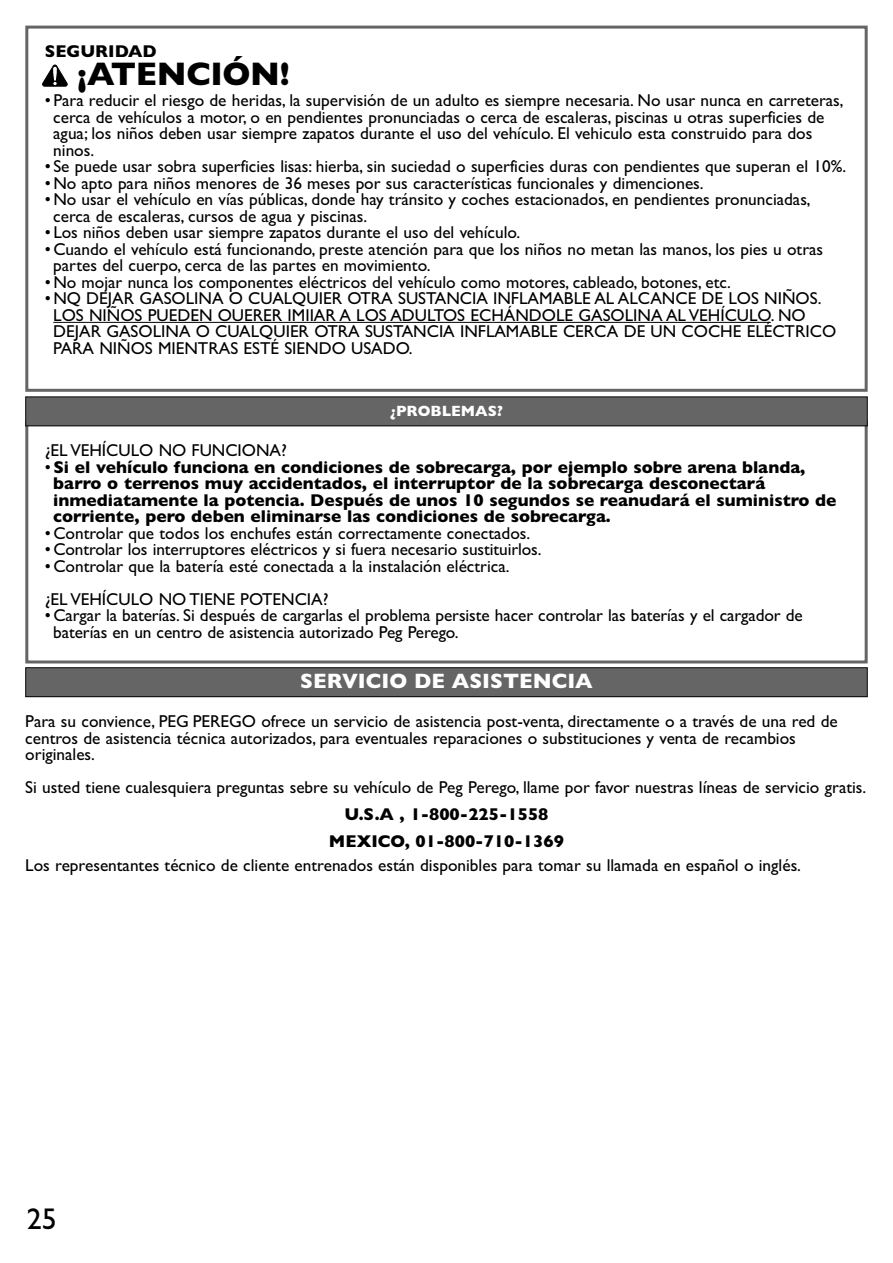
<style>
.page{position:relative;width:893px;height:1263px;background:#fff}
.page>*{position:absolute;margin:0;border:0;box-sizing:border-box;transform-origin:0 0}
.t1{font:700 33px "Gill Sans";letter-spacing:-.01em;color:#000}
.t2{font:30px "Gill Sans";color:#000}
.t3{font:700 21px "Gill Sans";color:#fff}
.t4{font:17.25px/16.5px "Gill Sans";color:#000}
.t5{font:700 17.25px/16.5px "Gill Sans";color:#000}
.t6{font:700 15px "Gill Sans";color:#fff}
.s1{font-weight:400}
</style>
<div class="page">
<div style="left:25px;top:421px;width:842px;height:242px;border:3px solid #656565"></div>
<div style="left:26px;top:397px;width:840px;height:29px;background:#656565"></div>
<div style="left:25px;top:396px;width:842px;height:30px;border:1px solid #000"></div>
<div style="left:26px;top:668px;width:840px;height:28px;background:#656565"></div>
<div style="left:25px;top:667px;width:842px;height:30px;border:1px solid #000"></div>
<div style="left:25px;top:26px;width:842px;height:366px;border:3px solid #656565"></div>
<hr style="left:53px;top:322px;width:717px;height:1px;background:#000">
<svg style="left:42px;top:65px;width:26px;height:22px"></svg>
<p class="t5" style="left:45px;top:45px;width:113px">SEGURIDAD</p>
<h1 class="t1" style="left:77px;top:63px;width:214px">¡ATENCIÓN!</h1>
<p class="t4" style="left:53px;top:94px;width:792px;text-indent:-8px">• Para reducir el riesgo de heridas, la supervisión de un adulto es siempre necesaria. No usar nunca en carreteras, cerca de vehículos a motor, o en pendientes pronunciadas o cerca de escaleras, piscinas u otras superficies de agua; los niños deben usar siempre zapatos durante el uso del vehículo. El vehiculo esta construido para dos ninos.</p>
<p class="t4" style="left:45px;top:160px;width:802px">• Se puede usar sobra superficies lisas: hierba, sin suciedad o superficies duras con pendientes que superan el 10%.</p>
<p class="t4" style="left:45px;top:177px;width:660px">• No apto para niños menores de 36 meses por sus características funcionales y dimenciones.</p>
<p class="t4" style="left:53px;top:193px;width:759px;text-indent:-8px">• No usar el vehículo en vías públicas, donde hay tránsito y coches estacionados, en pendientes pronunciadas, cerca de escaleras, cursos de agua y piscinas.</p>
<p class="t4" style="left:45px;top:226px;width:477px">• Los niños deben usar siempre zapatos durante el uso del vehículo.</p>
<p class="t4" style="left:53px;top:243px;width:771px;text-indent:-8px">• Cuando el vehículo está funcionando, preste atención para que los niños no metan las manos, los pies u otras partes del cuerpo, cerca de las partes en movimiento.</p>
<p class="t4" style="left:45px;top:276px;width:687px">• No mojar nunca los componentes eléctricos del vehículo como motores, cableado, botones, etc.</p>
<p class="t4" style="left:53px;top:292px;width:784px;text-indent:-8px">• NQ DEJAR GASOLINA O CUALQUIER OTRA SUSTANCIA INFLAMABLE AL ALCANCE DE LOS NIÑOS.<br>LOS NIÑOS PUEDEN OUERER IMIIAR A LOS ADULTOS ECHÁNDOLE GASOLINA AL VEHÍCULO. NO DEJAR GASOLINA O CUALQUIER OTRA SUSTANCIA INFLAMABLE CERCA DE UN COCHE ELÉCTRICO PARA NIÑOS MIENTRAS ESTÉ SIENDO USADO.</p>
<p class="t6" style="left:390px;top:406px;width:114px">¿PROBLEMAS?</p>
<p class="t4" style="left:45px;top:444px;width:243px">¿EL VEHÍCULO NO FUNCIONA?</p>
<p class="t5" style="left:53px;top:461px;width:784px;text-indent:-8px"><span class="s1">•</span>Si el vehículo funciona en condiciones de sobrecarga, por ejemplo sobre arena blanda, barro o terrenos muy accidentados, el interruptor de la sobrecarga desconectará inmediatamente la potencia. Después de unos 10 segundos se reanudará el suministro de corriente, pero deben eliminarse las condiciones de sobrecarga.</p>
<p class="t4" style="left:45px;top:527px;width:487px">• Controlar que todos los enchufes están correctamente conectados.</p>
<p class="t4" style="left:45px;top:543px;width:498px">• Controlar los interruptores eléctricos y si fuera necesario sustituirlos.</p>
<p class="t4" style="left:45px;top:551px;width:466px;line-height:33px">• Controlar que la batería esté conectada a la instalación eléctrica. ¿EL VEHÍCULO NO TIENE POTENCIA?</p>
<p class="t4" style="left:53px;top:609px;width:751px;text-indent:-8px">• Cargar la baterías. Si después de cargarlas el problema persiste hacer controlar las baterías y el cargador de baterías en un centro de asistencia autorizado Peg Perego.</p>
<p class="t3" style="left:300px;top:674px;width:294px">SERVICIO DE ASISTENCIA</p>
<p class="t4" style="left:25px;top:715px;width:813px">Para su convience, PEG PEREGO ofrece un servicio de asistencia post-venta, directamente o a través de una red de centros de asistencia técnica autorizados, para eventuales reparaciones o substituciones y venta de recambios originales.</p>
<p class="t4" style="left:25px;top:781px;width:842px">Si usted tiene cualesquiera preguntas sebre su vehículo de Peg Perego, llame por favor nuestras líneas de servicio gratis.</p>
<p class="t5" style="left:329px;top:803px;width:236px;line-height:27px;text-align:center">U.S.A , 1-800-225-1558<br>MEXICO, 01-800-710-1369</p>
<p class="t4" style="left:25px;top:859px;width:777px">Los representantes técnico de cliente entrenados están disponibles para tomar su llamada en español o inglés.</p>
<h2 class="t2" style="left:27px;top:1208px;width:31px">25</h2>
</div>
